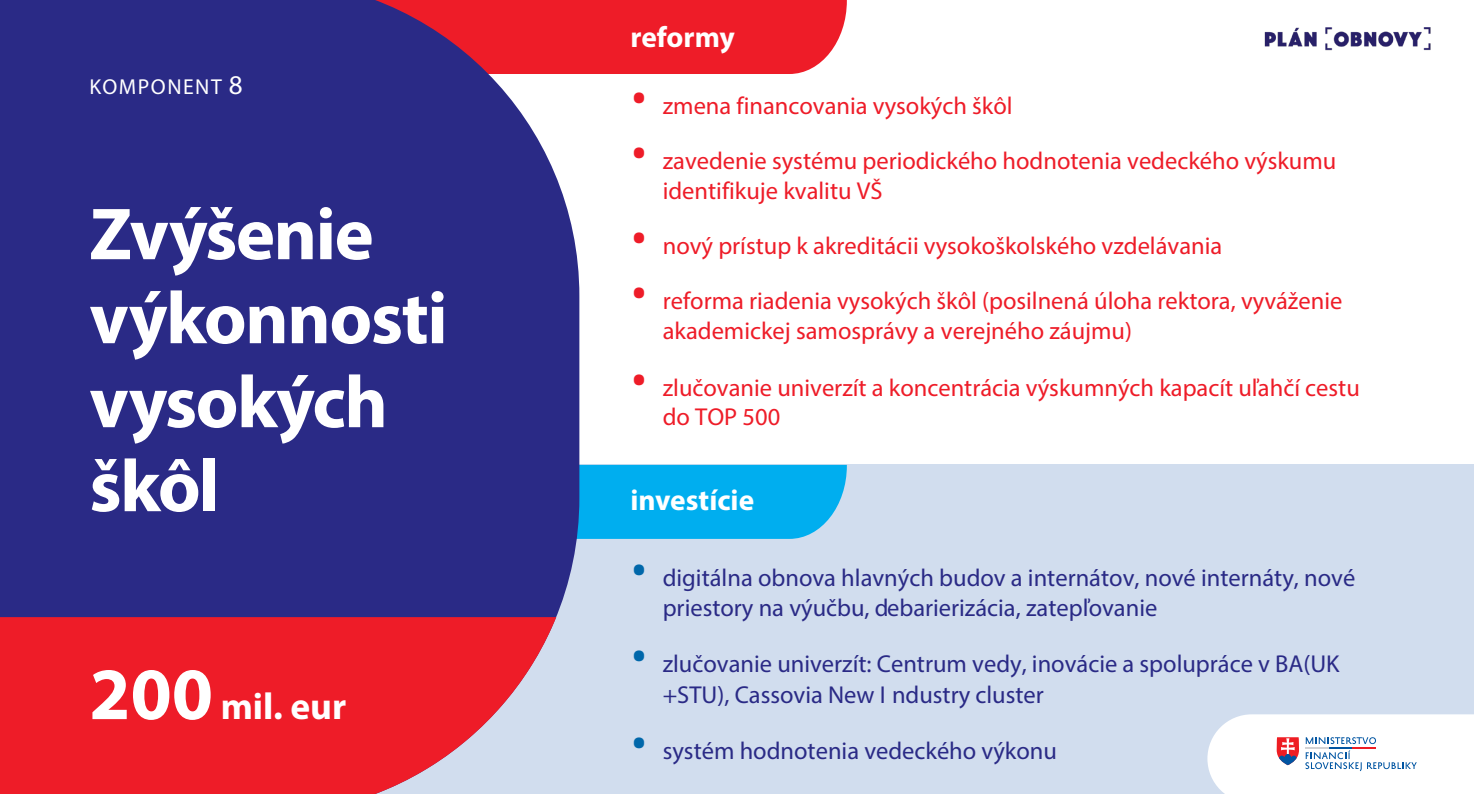
<style>
.page{position:relative;width:1474px;height:794px;background:#fff}
.page>*{position:absolute;margin:0;border:0;box-sizing:border-box;transform-origin:0 0}
.t1{font:700 74.38px "Myriad Pro";letter-spacing:-.02em;color:#fff}
.t2{font:700 37.45px "Myriad Pro";color:#fff}
.t3{font:700 29.4px "Myriad Pro";color:#fff}
.t4{font:24.5px/29.4px "Myriad Pro";color:#ee1c28}
.t5{font:24.5px/30.4px "Myriad Pro";color:#2a2a86}
.t6{font:21.7px "Myriad Pro";letter-spacing:.07em;color:#fff}
.s1{font-size:27.12px}
.s2{font-size:74.38px}
.s3{font-family:"Roboto";font-weight:700;font-size:43.75px}
.s4{font-family:"Roboto";font-weight:700;font-size:43.75px;color:#0067aa}
</style>
<div class="page">
<div style="left:62px;top:465px;width:1411px;height:329px;background:#d1ddee"></div>
<div style="left:579px;top:465px;width:267px;height:74px;background:#00aeef"></div>
<div style="left:579px;top:0;width:267px;height:74px;background:#ee1c28"></div>
<div style="left:0;top:0;width:579px;height:618px;background:#2a2a86"></div>
<svg style="left:0;top:617px;width:556px;height:177px;fill:#ee1c28"></svg>
<svg style="left:1207px;top:714px;width:266px;height:80px"></svg>
<img style="left:1264px;top:27px;width:167px;height:24px">
<p class="t6" style="left:90px;top:74px;width:155px">KOMPONENT <span class="s1">8</span></p>
<p class="t1" style="left:89px;top:186px;width:286px">Zvýšenie</p>
<p class="t1" style="left:89px;top:270px;width:360px">výkonnosti</p>
<p class="t1" style="left:89px;top:353px;width:300px">vysokých</p>
<p class="t1" style="left:89px;top:437px;width:132px">škôl</p>
<p class="t2" style="left:89px;top:682px;width:258px"><span class="s2">200</span> mil. eur</p>
<p class="t3" style="left:630px;top:18px;width:106px">reformy</p>
<p class="t4" style="left:631px;top:91px;width:383px"><span class="s3">•</span> zmena financovania vysokých škôl</p>
<p class="t4" style="left:662px;top:146px;width:675px;text-indent:-32px"><span class="s3">•</span> zavedenie systému periodického hodnotenia vedeckého výskumu identifikuje kvalitu VŠ</p>
<p class="t4" style="left:631px;top:231px;width:592px"><span class="s3">•</span> nový prístup k akreditácii vysokoškolského vzdelávania</p>
<p class="t4" style="left:662px;top:285px;width:681px;line-height:30.4px;text-indent:-32px"><span class="s3">•</span> reforma riadenia vysokých škôl (posilnená úloha rektora, vyváženie akademickej samosprávy a verejného záujmu)</p>
<p class="t4" style="left:662px;top:372px;width:698px;text-indent:-32px"><span class="s3">•</span> zlučovanie univerzít a koncentrácia výskumných kapacít uľahčí cestu do TOP 500</p>
<p class="t3" style="left:630px;top:481px;width:125px">investície</p>
<p class="t5" style="left:662px;top:562px;width:694px;text-indent:-32px"><span class="s4">•</span> digitálna obnova hlavných budov a internátov, nové internáty, nové priestory na výučbu, debarierizácia, zatepľovanie</p>
<p class="t5" style="left:662px;top:648px;width:678px;text-indent:-32px"><span class="s4">•</span> zlučovanie univerzít: Centrum vedy, inovácie a spolupráce v BA(UK +STU), Cassovia New I ndustry cluster</p>
<p class="t5" style="left:631px;top:735px;width:427px"><span class="s4">•</span> systém hodnotenia vedeckého výkonu</p>
</div>
